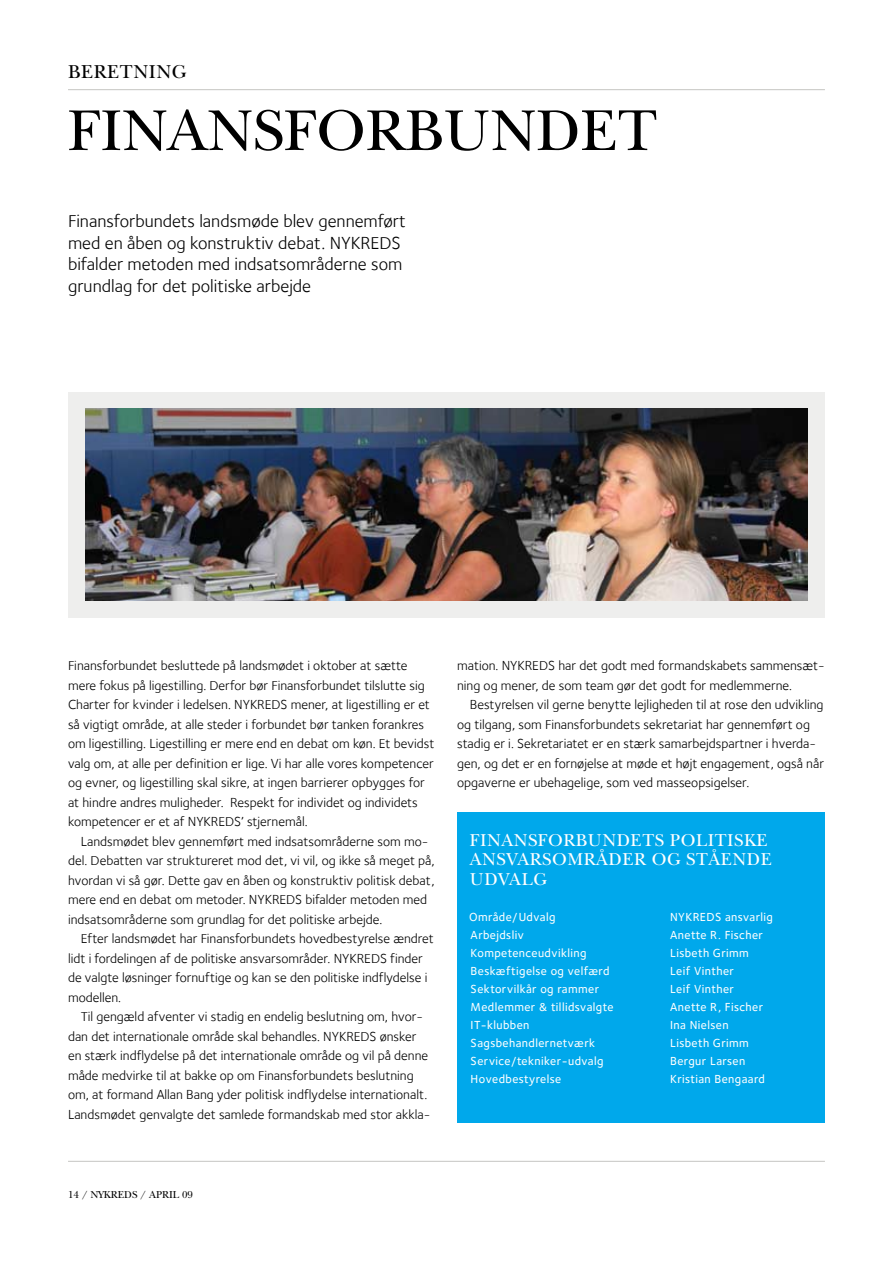
<style>
.page{position:relative;width:893px;height:1263px;background:#fff}
.page>*{position:absolute;margin:0;border:0;box-sizing:border-box;transform-origin:0 0}
.t1{font:60px "New Baskerville";color:#000}
.t2{font:19.5px "New Baskerville";letter-spacing:.03em;color:#000}
.t3{font:18px/21.6px "Foundry Sterling";color:#000}
.t4{font:18px/19.5px "New Baskerville";letter-spacing:.03em;color:#fff}
.t5{font:13.5px/19.5px "Foundry Sterling";color:#000}
.t6{font:500 12px "Foundry Sterling";letter-spacing:.035em;color:#fff}
.t7{font:10.5px "New Baskerville";color:#000}
</style>
<div class="page">
<hr style="left:68px;top:89px;width:757px;height:1px;background:#c5c5c2">
<hr style="left:68px;top:1161px;width:757px;height:1px;background:#c5c5c2">
<div style="left:457px;top:812px;width:368px;height:311px;background:#00a8eb"></div>
<div style="left:68px;top:392px;width:757px;height:225px;background:#eeeeed"></div>
<img style="left:85px;top:409px;width:723px;height:191px">
<h2 class="t2" style="left:68px;top:60px;width:120px">BERETNING</h2>
<h1 class="t1" style="left:68px;top:96px;width:591px">FINANSFORBUNDET</h1>
<h3 class="t3" style="left:68px;top:210px;width:339px">Finansforbundets landsmøde blev gennemført med en åben og konstruktiv debat. NYKREDS bifalder metoden med indsatsområderne som grundlag for det politiske arbejde</h3>
<p class="t5" style="left:68px;top:656px;width:368px">Finansforbundet besluttede på landsmødet i oktober at sætte mere fokus på ligestilling. Derfor bør Finansforbundet tilslutte sig Charter for kvinder i ledelsen. NYKREDS mener, at ligestilling er et så vigtigt område, at alle steder i forbundet bør tanken forankres om ligestilling. Ligestilling er mere end en debat om køn. Et bevidst valg om, at alle per definition er lige. Vi har alle vores kompetencer og evner, og ligestilling skal sikre, at ingen barrierer opbygges for at hindre andres muligheder. Respekt for individet og individets kompetencer er et af NYKREDS’ stjernemål.</p>
<p class="t5" style="left:68px;top:831px;width:368px;text-indent:13px">Landsmødet blev gennemført med indsatsområderne som mo&shy;del. Debatten var struktureret mod det, vi vil, og ikke så meget på, hvordan vi så gør. Dette gav en åben og konstruktiv politisk debat, mere end en debat om metoder. NYKREDS bifalder metoden med indsatsområderne som grundlag for det politiske arbejde.</p>
<p class="t5" style="left:68px;top:929px;width:367px;text-indent:13px">Efter landsmødet har Finansforbundets hovedbestyrelse ændret lidt i fordelingen af de politiske ansvarsområder. NYKREDS finder de valgte løsninger fornuftige og kan se den politiske indflydelse i modellen.</p>
<p class="t5" style="left:68px;top:1007px;width:364px;text-indent:13px">Til gengæld afventer vi stadig en endelig beslutning om, hvor&shy;dan det internationale område skal behandles. NYKREDS ønsker en stærk indflydelse på det internationale område og vil på denne måde medvirke til at bakke op om Finansforbundets beslutning om, at formand Allan Bang yder politisk indflydelse internationalt.<br>Landsmødet genvalgte det samlede formandskab med stor akkla-</p>
<p class="t5" style="left:457px;top:656px;width:369px">mation. NYKREDS har det godt med formandskabets sammensæt&shy;ning og mener, de som team gør det godt for medlemmerne.</p>
<p class="t5" style="left:457px;top:695px;width:368px;text-indent:13px">Bestyrelsen vil gerne benytte lejligheden til at rose den udvikling og tilgang, som Finansforbundets sekretariat har gennemført og stadig er i. Sekretariatet er en stærk samarbejdspartner i hverda&shy;gen, og det er en fornøjelse at møde et højt engagement, også når opgaverne er ubehagelige, som ved masseopsigelser.</p>
<h3 class="t4" style="left:470px;top:830px;width:303px">FINANSFORBUNDETS POLITISKE<br>ANSVARSOMRÅDER OG STÅENDE<br>UDVALG</h3>
<p class="t6" style="left:469px;top:910px;width:88px">Område/Udvalg</p>
<p class="t6" style="left:670px;top:910px;width:104px">NYKREDS ansvarlig</p>
<p class="t6" style="left:471px;top:928px;width:55px">Arbejdsliv</p>
<p class="t6" style="left:670px;top:928px;width:94px">Anette R. Fischer</p>
<p class="t6" style="left:471px;top:946px;width:117px">Kompetenceudvikling</p>
<p class="t6" style="left:670px;top:946px;width:80px">Lisbeth Grimm</p>
<p class="t6" style="left:471px;top:964px;width:140px">Beskæftigelse og velfærd</p>
<p class="t6" style="left:670px;top:964px;width:65px">Leif Vinther</p>
<p class="t6" style="left:471px;top:982px;width:130px">Sektorvilkår og rammer</p>
<p class="t6" style="left:670px;top:982px;width:65px">Leif Vinther</p>
<p class="t6" style="left:471px;top:1000px;width:144px">Medlemmer &amp; tillidsvalgte</p>
<p class="t6" style="left:670px;top:1000px;width:95px">Anette R, Fischer</p>
<p class="t6" style="left:471px;top:1018px;width:60px">IT-klubben</p>
<p class="t6" style="left:670px;top:1018px;width:60px">Ina Nielsen</p>
<p class="t6" style="left:471px;top:1036px;width:126px">Sagsbehandlernetværk</p>
<p class="t6" style="left:670px;top:1036px;width:80px">Lisbeth Grimm</p>
<p class="t6" style="left:471px;top:1054px;width:134px">Service/tekniker-udvalg</p>
<p class="t6" style="left:670px;top:1054px;width:77px">Bergur Larsen</p>
<p class="t6" style="left:471px;top:1072px;width:92px">Hovedbestyrelse</p>
<p class="t6" style="left:670px;top:1072px;width:96px">Kristian Bengaard</p>
<p class="t7" style="left:68px;top:1189px;width:31px">14 / NYK</p>
<p class="t7" style="left:111px;top:1189px;width:84px">REDS / APRIL 09</p>
</div>
